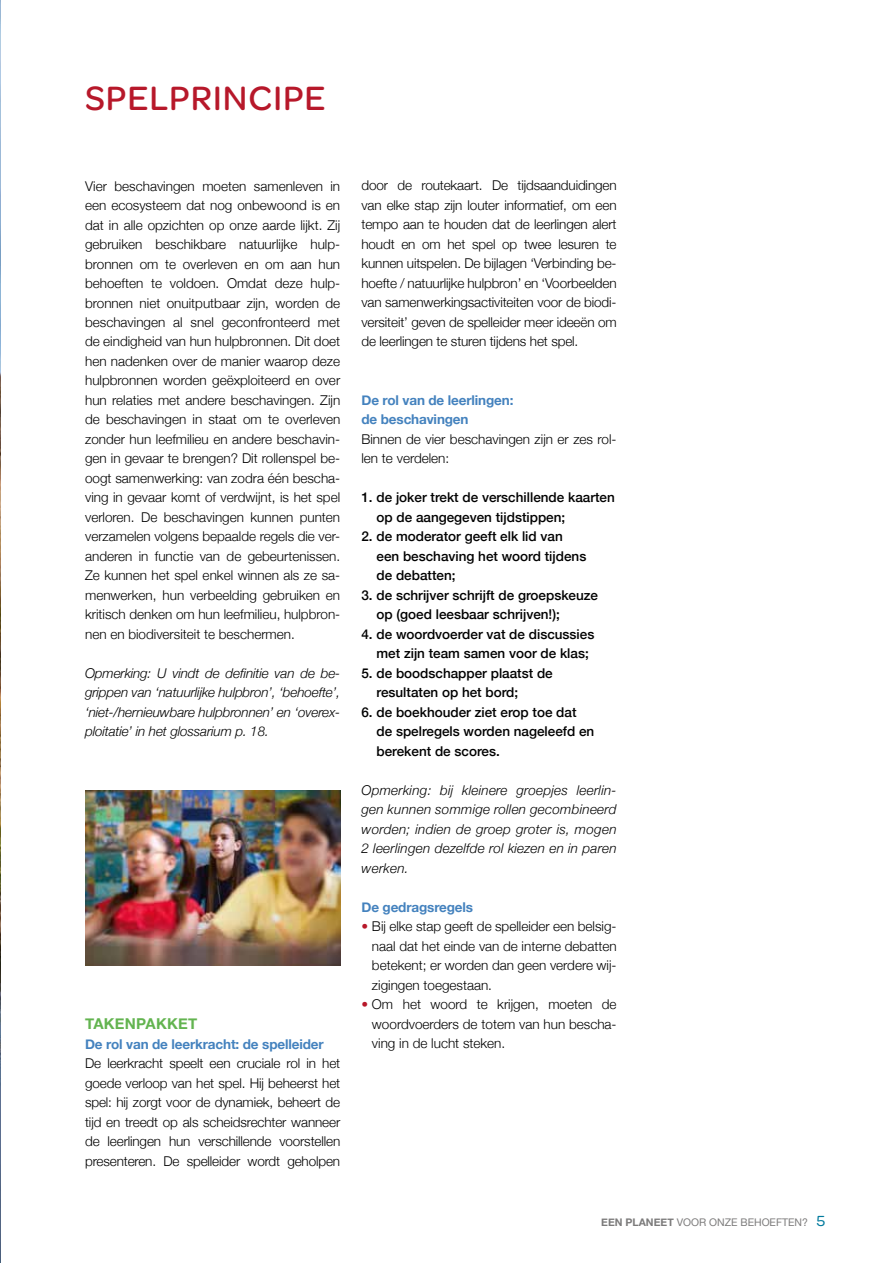
<style>
.page{position:relative;width:893px;height:1263px;background:#fff}
.page>*{position:absolute;margin:0;border:0;box-sizing:border-box;transform-origin:0 0}
.t1{font:500 36px "Omnes";letter-spacing:.025em;color:#b7182a}
.t2{font:700 15px "Helvetica Neue";letter-spacing:.015em;color:#63b450}
.t3{font:300 13.5px/19.5px "Helvetica Neue";color:#000;text-align:justify}
.t4{font:500 13.5px/19.5px "Helvetica Neue";color:#000}
.t5{font:italic 300 13.5px/19.5px "Helvetica Neue";letter-spacing:-.005em;color:#000;text-align:justify}
.t6{font:700 13.5px/19.5px "Helvetica Neue";letter-spacing:-.01em;color:#4482be}
.t7{font:10.5px "Helvetica Neue";color:#7c7b7b}
.s1{color:#b7182a}
.s2{font-weight:700}
.s3{font-family:"Mija";font-size:15px;color:#007a9d}
</style>
<div class="page">
<img style="left:0;top:0;width:1px;height:1263px">
<img style="left:85px;top:791px;width:255px;height:174px">
<h1 class="t1" style="left:85px;top:73px;width:242px">SPELPRINCIPE</h1>
<p class="t3" style="left:85px;top:175px;width:257px">Vier beschavingen moeten samenleven in een ecosysteem dat nog onbewoond is en dat in alle opzichten op onze aarde lijkt. Zij gebruiken beschikbare natuurlijke hulp&shy;bronnen om te overleven en om aan hun behoeften te voldoen. Omdat deze hulp&shy;bronnen niet onuitputbaar zijn, worden de beschavingen al snel geconfronteerd met de eindigheid van hun hulpbronnen. Dit doet hen nadenken over de manier waarop deze hulpbronnen worden geëxploiteerd en over hun relaties met andere beschavingen. Zijn de beschavingen in staat om te overleven zonder hun leefmilieu en andere beschavin&shy;gen in gevaar te brengen? Dit rollenspel be&shy;oogt samenwerking: van zodra één bescha&shy;ving in gevaar komt of verdwijnt, is het spel verloren. De beschavingen kunnen punten verzamelen volgens bepaalde regels die ver&shy;anderen in functie van de gebeurtenissen.<br>Ze kunnen het spel enkel winnen als ze sa&shy;menwerken, hun verbeelding gebruiken en kritisch denken om hun leefmilieu, hulpbron&shy;nen en biodiversiteit te beschermen.</p>
<p class="t5" style="left:85px;top:662px;width:257px">Opmerking: U vindt de definitie van de be&shy;grippen van ‘natuurlijke hulpbron’, ‘behoefte’, ‘niet-/hernieuwbare hulpbronnen’ en ‘overex&shy;ploitatie’ in het glossarium p. 18.</p>
<p class="t2" style="left:85px;top:1012px;width:114px">TAKENPAKKET</p>
<p class="t6" style="left:85px;top:1034px;width:240px">De rol van de leerkracht: de spelleider</p>
<p class="t3" style="left:85px;top:1052px;width:257px">De leerkracht speelt een cruciale rol in het goede verloop van het spel. Hij beheerst het spel: hij zorgt voor de dynamiek, beheert de tijd en treedt op als scheidsrechter wanneer de leerlingen hun verschillende voorstellen presenteren. De spelleider wordt geholpen</p>
<p class="t3" style="left:361px;top:175px;width:257px">door de routekaart. De tijdsaanduidingen van elke stap zijn louter informatief, om een tempo aan te houden dat de leerlingen alert houdt en om het spel op twee lesuren te kunnen uitspelen. De bijlagen ‘Verbinding be&shy;hoefte / natuurlijke hulpbron’ en ‘Voorbeelden van samenwerkingsactiviteiten voor de biodi&shy;versiteit’ geven de spelleider meer ideeën om de leerlingen te sturen tijdens het spel.</p>
<p class="t6" style="left:361px;top:391px;width:153px">De rol van de leerlingen: de beschavingen</p>
<p class="t3" style="left:361px;top:428px;width:257px">Binnen de vier beschavingen zijn er zes rol&shy;len te verdelen:</p>
<p class="t4" style="left:377px;top:487px;width:240px;text-indent:-15px">1. de joker trekt de verschillende kaarten op de aangegeven tijdstippen;</p>
<p class="t4" style="left:377px;top:526px;width:211px;text-indent:-15px">2. de moderator geeft elk lid van een beschaving het woord tijdens de debatten;</p>
<p class="t4" style="left:377px;top:584px;width:223px;text-indent:-15px">3. de schrijver schrijft de groepskeuze op (goed leesbaar schrijven!);</p>
<p class="t4" style="left:377px;top:623px;width:219px;text-indent:-15px">4. de woordvoerder vat de discussies met zijn team samen voor de klas;</p>
<p class="t4" style="left:377px;top:662px;width:178px;text-indent:-15px">5. de boodschapper plaatst de resultaten op het bord;</p>
<p class="t4" style="left:377px;top:701px;width:219px;text-indent:-15px">6. de boekhouder ziet erop toe dat de spelregels worden nageleefd en berekent de scores.</p>
<p class="t5" style="left:361px;top:779px;width:257px">Opmerking: bij kleinere groepjes leerlin&shy;gen kunnen sommige rollen gecombineerd worden; indien de groep groter is, mogen 2 leerlingen dezelfde rol kiezen en in paren werken.</p>
<p class="t6" style="left:361px;top:898px;width:113px">De gedragsregels</p>
<p class="t3" style="left:372px;top:916px;width:246px;text-indent:-11px"><span class="s1">•</span> Bij elke stap geeft de spelleider een belsig&shy;naal dat het einde van de interne debatten betekent; er worden dan geen verdere wij&shy;zigingen toegestaan.</p>
<p class="t3" style="left:372px;top:994px;width:246px;text-indent:-11px"><span class="s1">•</span> Om het woord te krijgen, moeten de woordvoerders de totem van hun bescha&shy;ving in de lucht steken.</p>
<p class="t7" style="left:601px;top:1214px;width:226px"><span class="s2">EEN PLANEET</span> VOOR ONZE BEHOEFTEN? <span class="s3">5</span></p>
</div>
